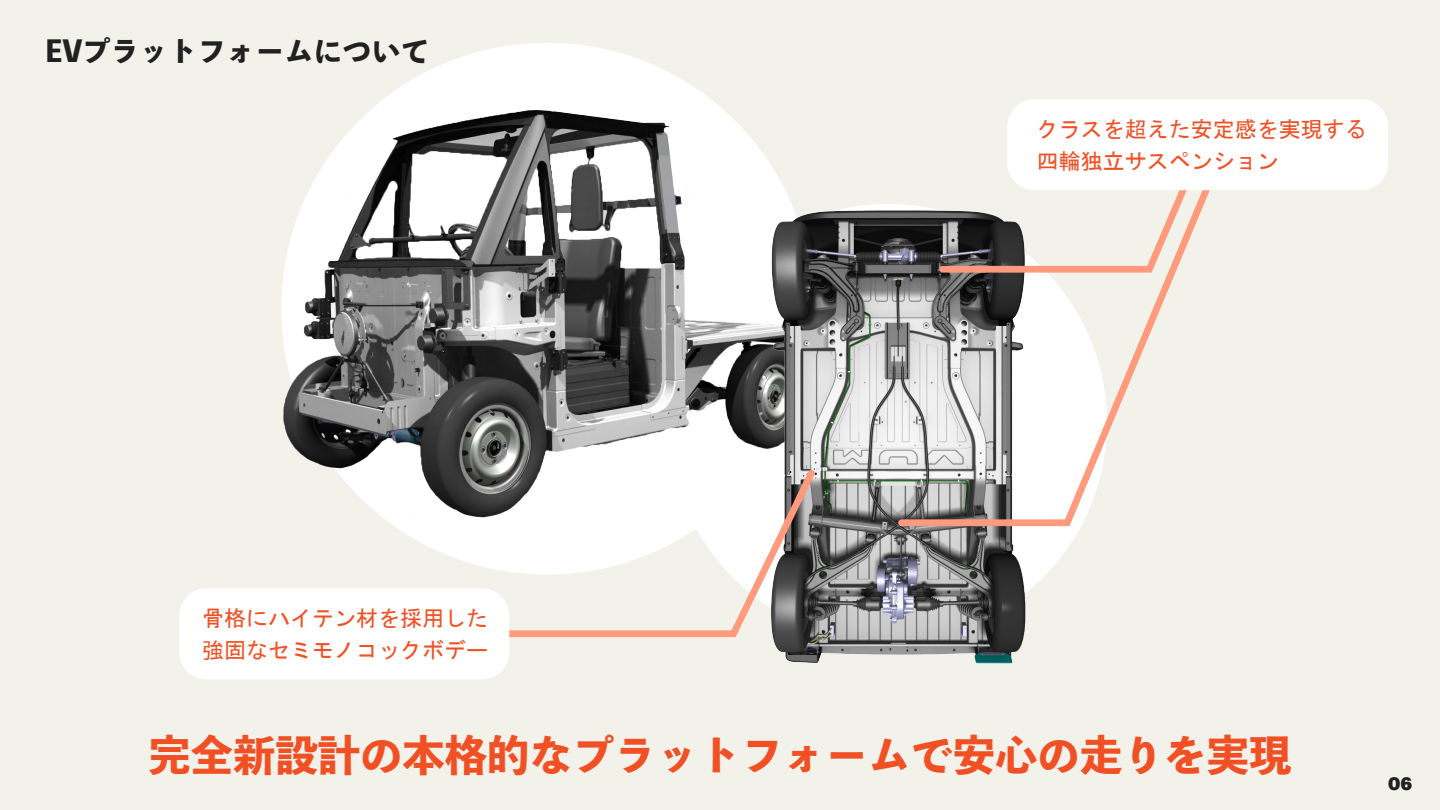
<style>
.page{position:relative;width:1440px;height:810px;background:#f2f2eb}
.page>*{position:absolute;margin:0;border:0;box-sizing:border-box;transform-origin:0 0}
.t1{font:42.38px "Toppan Bunkyu Midashi Go Std N EB";color:#f15024}
.t2{font:29.03px "Toppan Bunkyu Midashi Go Std N EB";color:#212121}
.t3{font:21.98px/31.5px "MS Gothic";color:#f15024}
.t4{font:900 18px "Forma DJR Text";color:#212121}
</style>
<div class="page">
<div style="left:281px;top:43px;width:532px;height:531px;background:#fff;border-radius:50%"></div>
<img style="left:281px;top:94px;width:490px;height:429px">
<img style="left:766px;top:204px;width:264px;height:460px">
<svg style="left:502px;top:464px;width:319px;height:176px"></svg>
<svg style="left:895px;top:190px;width:315px;height:340px"></svg>
<div style="left:1007px;top:99px;width:381px;height:91px;background:#fff;border-radius:27px"></div>
<div style="left:179px;top:588px;width:330px;height:92px;background:#fff;border-radius:27px"></div>
<h2 class="t2" style="left:45px;top:29px;width:386px">EVプラットフォームについて</h2>
<p class="t3" style="left:1037px;top:113px;width:332px">クラスを超えた安定感を実現する四輪独立サスペンション</p>
<p class="t3" style="left:202px;top:603px;width:288px">骨格にハイテン材を採用した強固なセミモノコックボデー</p>
<h1 class="t1" style="left:148px;top:723px;width:1145px">完全新設計の本格的なプラットフォームで安心の走りを実現</h1>
<p class="t4" style="left:1388px;top:769px;width:25px">06</p>
</div>
